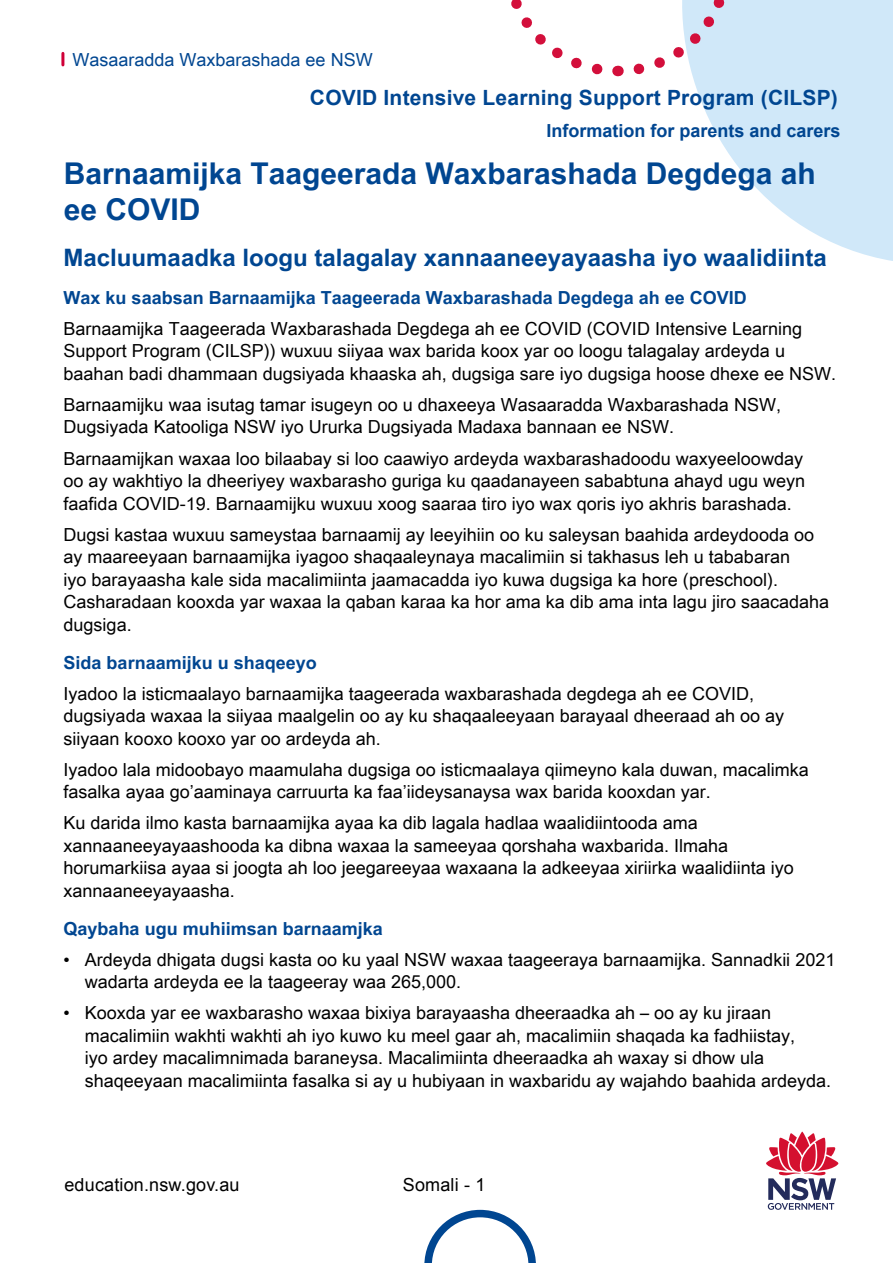
<style>
.page{position:relative;width:893px;height:1263px;background:#fff}
.page>*{position:absolute;margin:0;border:0;box-sizing:border-box;transform-origin:0 0}
.t1{font:700 30px/36px "Arial Unicode MS";color:#004691}
.t2{font:700 24px "Arial Unicode MS";color:#004691}
.t3{font:700 21px "Arial";letter-spacing:.01em;color:#004691}
.Body{font:18px/22.5px "Arial Unicode MS";color:#000}
.t4{font:700 18px "Arial Unicode MS";color:#004691}
.t5{font:700 18px "Arial";color:#004691}
.t6{font:18px "Arial";letter-spacing:.01em;color:#000}
.t7{font:18px "Arial Unicode MS";color:#004691}
</style>
<div class="page">
<svg style="left:618px;top:0;width:275px;height:261px;fill:#d0e8f9"></svg>
<svg style="left:61px;top:53px;width:3px;height:12px"></svg>
<svg style="left:766px;top:1131px;width:73px;height:79px"></svg>
<svg style="left:511px;top:0;width:107px;height:77px"></svg>
<svg style="left:626px;top:0;width:112px;height:81px"></svg>
<svg style="left:424px;top:1210px;width:112px;height:53px"></svg>
<p class="t7" style="left:72px;top:47px;width:302px">Wasaaradda Waxbarashada ee NSW</p>
<p class="t3" style="left:310px;top:83px;width:529px">COVID Intensive Learning Support Program (CILSP)</p>
<p class="t5" style="left:546px;top:119px;width:296px">Information for parents and carers</p>
<h1 class="t1" style="left:64px;top:157px;width:753px">Barnaamijka Taageerada Waxbarashada Degdega ah ee COVID</h1>
<h2 class="t2" style="left:64px;top:240px;width:764px">Macluumaadka loogu talagalay xannaaneeyayaasha iyo waalidiinta</h2>
<h3 class="t4" style="left:64px;top:284px;width:685px">Wax ku saabsan Barnaamijka Taageerada Waxbarashada Degdega ah ee COVID</h3>
<p class="Body" style="left:64px;top:317px;width:774px">Barnaamijka Taageerada Waxbarashada Degdega ah ee COVID (COVID Intensive Learning<br>Support Program (CILSP)) wuxuu siiyaa wax barida koox yar oo loogu talagalay ardeyda u baahan badi dhammaan dugsiyada khaaska ah, dugsiga sare iyo dugsiga hoose dhexe ee NSW.</p>
<p class="Body" style="left:64px;top:393px;width:719px">Barnaamijku waa isutag tamar isugeyn oo u dhaxeeya Wasaaradda Waxbarashada NSW,<br>Dugsiyada Katooliga NSW iyo Ururka Dugsiyada Madaxa bannaan ee NSW.</p>
<p class="Body" style="left:64px;top:446px;width:743px;text-align:justify">Barnaamijkan waxaa loo bilaabay si loo caawiyo ardeyda waxbarashadoodu waxyeeloowday oo ay wakhtiyo la dheeriyey waxbarasho guriga ku qaadanayeen sababtuna ahayd ugu weyn faafida COVID-19. Barnaamijku wuxuu xoog saaraa tiro iyo wax qoris iyo akhris barashada.</p>
<p class="Body" style="left:64px;top:522px;width:767px">Dugsi kastaa wuxuu sameystaa barnaamij ay leeyihiin oo ku saleysan baahida ardeydooda oo ay maareeyaan barnaamijka iyagoo shaqaaleynaya macalimiin si takhasus leh u tababaran<br>iyo barayaasha kale sida macalimiinta jaamacadda iyo kuwa dugsiga ka hore (preschool).<br>Casharadaan kooxda yar waxaa la qaban karaa ka hor ama ka dib ama inta lagu jiro saacadaha dugsiga.</p>
<h3 class="t4" style="left:64px;top:649px;width:255px">Sida barnaamijku u shaqeeyo</h3>
<p class="Body" style="left:64px;top:681px;width:722px">Iyadoo la isticmaalayo barnaamijka taageerada waxbarashada degdega ah ee COVID, dugsiyada waxaa la siiyaa maalgelin oo ay ku shaqaaleeyaan barayaal dheeraad ah oo ay siiyaan kooxo kooxo yar oo ardeyda ah.</p>
<p class="Body" style="left:64px;top:757px;width:747px">Iyadoo lala midoobayo maamulaha dugsiga oo isticmaalaya qiimeyno kala duwan, macalimka fasalka ayaa go’aaminaya carruurta ka faa’iideysanaysa wax barida kooxdan yar.</p>
<p class="Body" style="left:64px;top:811px;width:732px">Ku darida ilmo kasta barnaamijka ayaa ka dib lagala hadlaa waalidiintooda ama xannaaneeyayaashooda ka dibna waxaa la sameeyaa qorshaha waxbarida. Ilmaha horumarkiisa ayaa si joogta ah loo jeegareeyaa waxaana la adkeeyaa xiriirka waalidiinta iyo xannaaneeyayaasha.</p>
<h3 class="t4" style="left:64px;top:915px;width:321px">Qaybaha ugu muhiimsan barnaamjka</h3>
<p class="Body" style="left:85px;top:947px;width:752px;text-indent:-21px">• Ardeyda dhigata dugsi kasta oo ku yaal NSW waxaa taageeraya barnaamijka. Sannadkii 2021 wadarta ardeyda ee la taageeray waa 265,000.</p>
<p class="Body" style="left:85px;top:1001px;width:748px;text-indent:-21px">• Kooxda yar ee waxbarasho waxaa bixiya barayaasha dheeraadka ah – oo ay ku jiraan macalimiin wakhti wakhti ah iyo kuwo ku meel gaar ah, macalimiin shaqada ka fadhiistay,<br>iyo ardey macalimnimada baraneysa. Macalimiinta dheeraadka ah waxay si dhow ula shaqeeyaan macalimiinta fasalka si ay u hubiyaan in waxbaridu ay wajahdo baahida ardeyda.</p>
<p class="t6" style="left:64px;top:1173px;width:177px">education.nsw.gov.au</p>
<p class="t6" style="left:403px;top:1173px;width:84px">Somali - 1</p>
</div>
